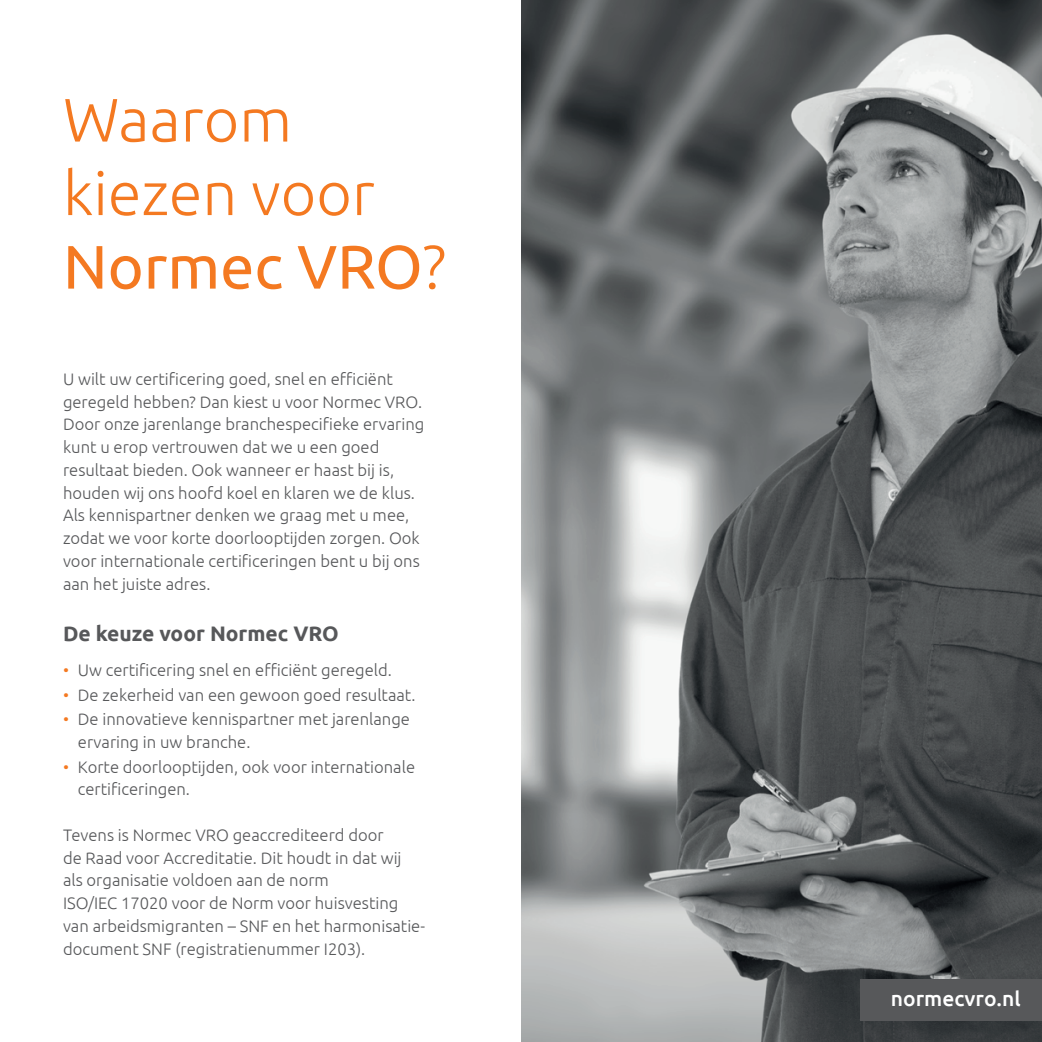
<style>
.page{position:relative;width:1042px;height:1042px;background:#fff}
.page>*{position:absolute;margin:0;border:0;box-sizing:border-box;transform-origin:0 0}
.t1{font:300 61.25px/73.5px "Ubuntu";color:#f47921}
.t2{font:700 21px "Ubuntu";color:#57585a}
.t3{font:500 21px "Ubuntu";color:#fff}
.t4{font:300 16.62px/22.8px "Ubuntu";color:#57585a}
.s1{font-weight:400}
.s2{color:#f47921}
</style>
<div class="page">
<img style="left:521px;top:0;width:521px;height:1042px">
<div style="left:860px;top:979px;width:182px;height:42px;background:#57585a"></div>
<h1 class="t1" style="left:63px;top:81px;width:384px">Waarom kiezen voor<br><span class="s1">Normec VRO</span>?</h1>
<p class="t4" style="left:63px;top:367px;width:363px">U wilt uw certificering goed, snel en efficiënt geregeld hebben? Dan kiest u voor Normec VRO.<br>Door onze jarenlange branchespecifieke ervaring kunt u erop vertrouwen dat we u een goed resultaat bieden. Ook wanneer er haast bij is, houden wij ons hoofd koel en klaren we de klus.<br>Als kennispartner denken we graag met u mee, zodat we voor korte doorlooptijden zorgen. Ook voor internationale certificeringen bent u bij ons aan het juiste adres.</p>
<p class="t2" style="left:63px;top:621px;width:277px">De keuze voor Normec VRO</p>
<p class="t4" style="left:63px;top:658px;width:330px"><span class="s2">•</span> Uw certificering snel en efficiënt geregeld.</p>
<p class="t4" style="left:63px;top:683px;width:354px"><span class="s2">•</span> De zekerheid van een gewoon goed resultaat.</p>
<p class="t4" style="left:78px;top:707px;width:334px;text-indent:-15px"><span class="s2">•</span> De innovatieve kennispartner met jarenlange ervaring in uw branche.</p>
<p class="t4" style="left:78px;top:755px;width:339px;text-indent:-15px"><span class="s2">•</span> Korte doorlooptijden, ook voor internationale certificeringen.</p>
<p class="t4" style="left:63px;top:823px;width:363px">Tevens is Normec VRO geaccrediteerd door<br>de Raad voor Accreditatie. Dit houdt in dat wij als organisatie voldoen aan de norm<br>ISO/IEC 17020 voor de Norm voor huisvesting van arbeidsmigranten – SNF en het harmonisatie&shy;document SNF (registratienummer I203).</p>
<p class="t3" style="left:891px;top:985px;width:131px">normecvro.nl</p>
</div>
